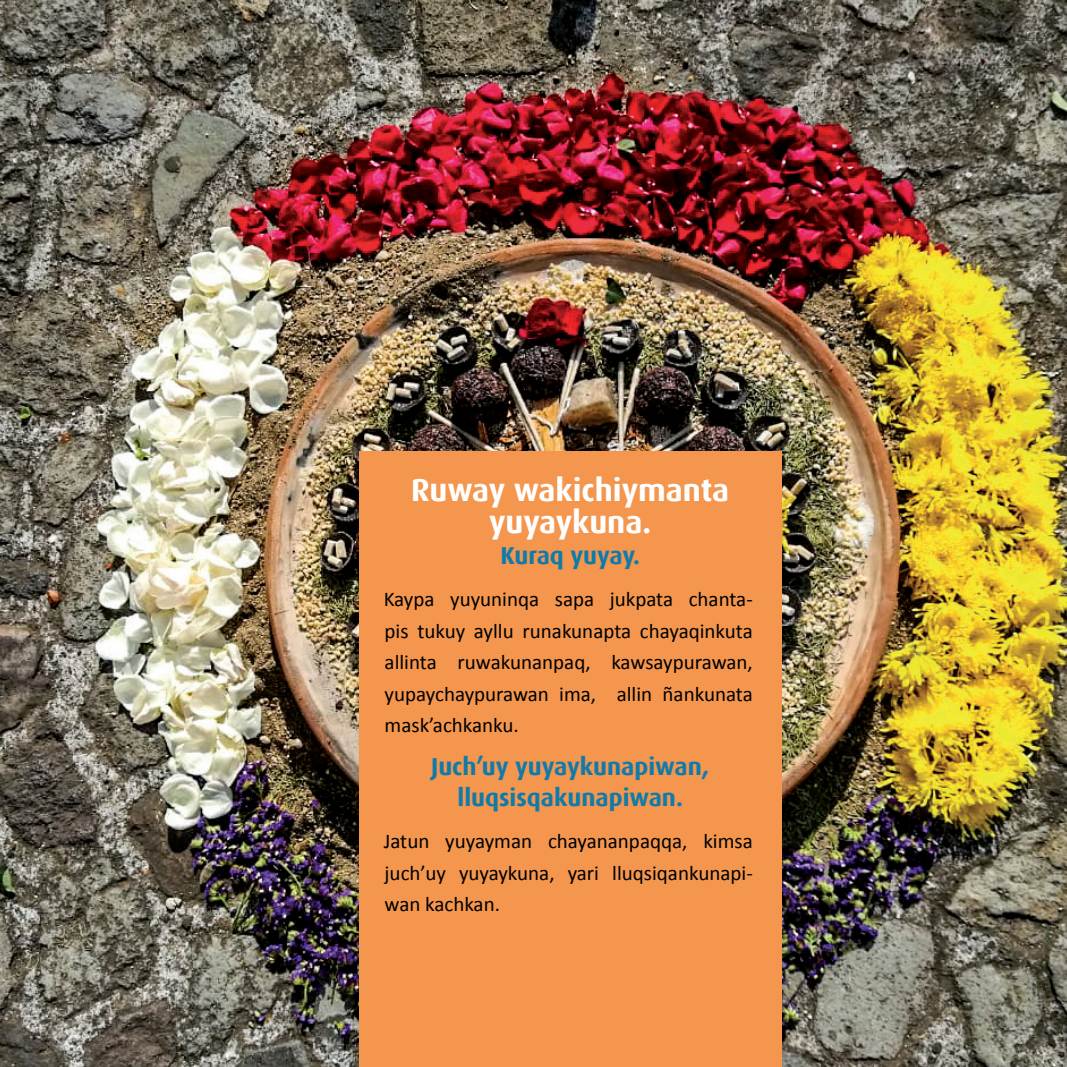
<style>
.page{position:relative;width:1067px;height:1067px;background:#fff}
.page>*{position:absolute;margin:0;border:0;box-sizing:border-box;transform-origin:0 0}
.t1{font:700 31.5px/31.5px "Dax";color:#fff;text-align:center}
.t2{font:700 24.5px/31.5px "Dax";color:#107baa;text-align:center}
.t3{font:21px/31.5px "Calibri";color:#000;text-align:justify}
</style>
<div class="page">
<img style="left:0;top:0;width:1067px;height:1067px">
<div style="left:359px;top:451px;width:422px;height:616px;background:#f4964e"></div>
<h1 class="t1" style="left:411px;top:475px;width:320px">Ruway wakichiymanta yuyaykuna.</h1>
<p class="t2" style="left:500px;top:540px;width:141px">Kuraq yuyay.</p>
<p class="t3" style="left:384px;top:582px;width:370px">Kaypa yuyuninqa sapa jukpata chanta&shy;pis tukuy ayllu runakunapta chayaqinkuta allinta ruwakunanpaq, kawsaypurawan, yupaychaypurawan ima, allin ñankunata mask’achkanku.</p>
<p class="t2" style="left:431px;top:750px;width:280px">Juch’uy yuyaykunapiwan, lluqsisqakunapiwan.</p>
<p class="t3" style="left:384px;top:824px;width:370px">Jatun yuyayman chayananpaqqa, kimsa juch’uy yuyaykuna, yari lluqsiqankunapi&shy;wan kachkan.</p>
</div>
